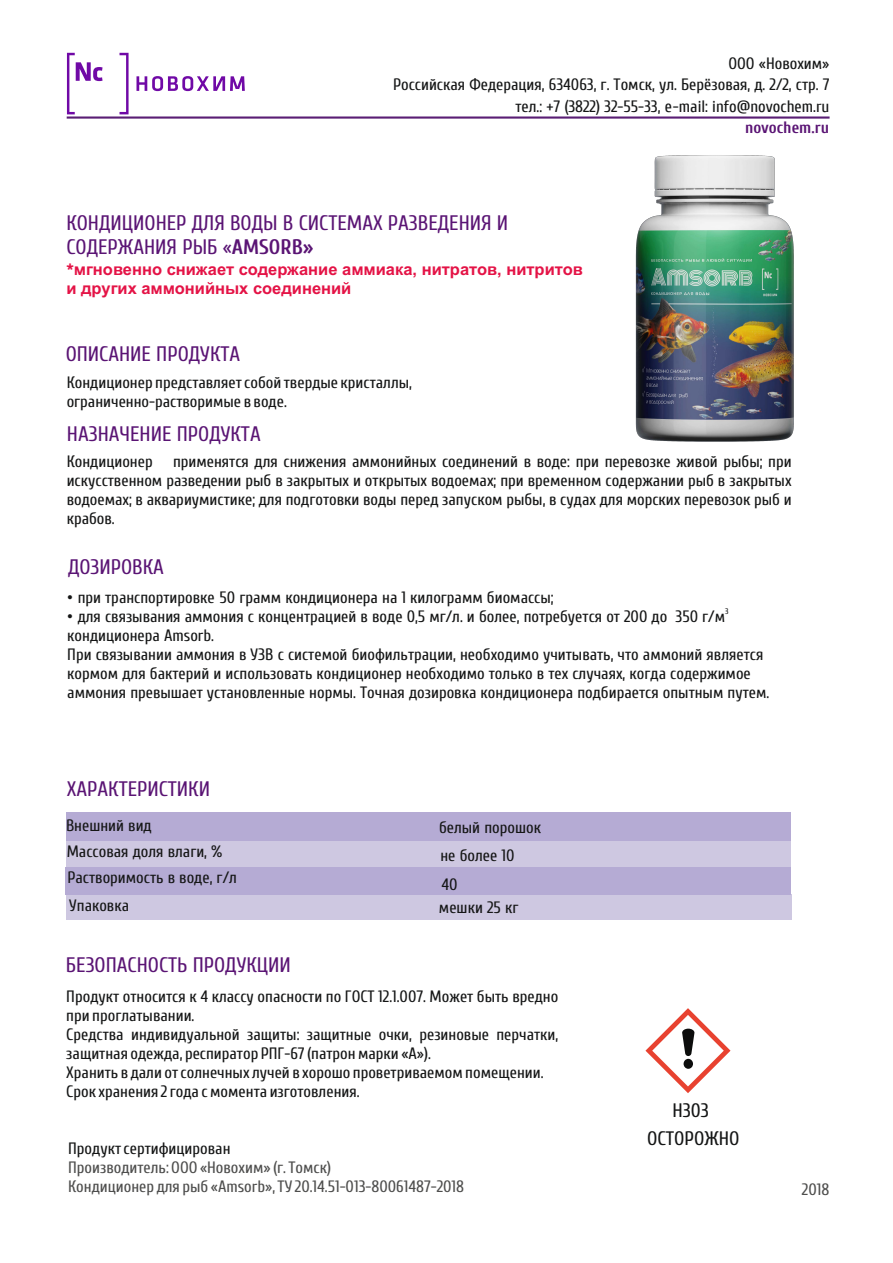
<style>
.page{position:relative;width:893px;height:1263px;background:#fff}
.page>*{position:absolute;margin:0;border:0;box-sizing:border-box;transform-origin:0 0}
.t1{font:21px/24.3px "Cuprum";color:#5a1474}
.t2{font:19.5px/27.9px "Cuprum";color:#151616;text-align:center}
.t3{font:16.5px/18.9px "Cuprum";color:#151616}
.t4{font:16.5px/18.9px "Cuprum";color:#4e4e4d}
.t5{font:700 16.5px/19.2px "Arial";color:#e41346}
.t6{font:700 16.5px "Cuprum";color:#5a1474}
.t7{font:8.25px "Cuprum";color:#151616}
.s1{font-weight:700}
.s2{font-family:"Cuprum"}
.s3{font-family:"Arial"}
</style>
<div class="page">
<hr style="left:67px;top:116px;width:763px;height:3px;background:#5a1e74">
<div style="left:66px;top:812px;width:725px;height:37px;background:#b5abd4"></div>
<div style="left:66px;top:841px;width:725px;height:26px;background:#cec8e1"></div>
<div style="left:66px;top:894px;width:726px;height:25px;background:#cec8e1"></div>
<div style="left:66px;top:867px;width:725px;height:27px;background:#b5abd4"></div>
<svg style="left:645px;top:1008px;width:85px;height:85px"></svg>
<svg style="left:136px;top:76px;width:109px;height:15px"></svg>
<svg style="left:67px;top:53px;width:36px;height:61px"></svg>
<svg style="left:120px;top:53px;width:9px;height:61px"></svg>
<img style="left:565px;top:116px;width:265px;height:326px">
<p class="t3" style="left:393px;top:53px;width:438px;line-height:21.6px;text-align:right">ООО «Новохим»<br>Российская Федерация, 634063, г. Томск, ул. Берёзовая, д. 2/2, стр. 7 тел.: +7 (3822) 32-55-33, e-mail: info@novochem.ru</p>
<p class="t6" style="left:745px;top:118px;width:85px">novochem.ru</p>
<p class="t1" style="left:66px;top:211px;width:443px">КОНДИЦИОНЕР ДЛЯ ВОДЫ В СИСТЕМАХ РАЗВЕДЕНИЯ И<br>СОДЕРЖАНИЯ РЫБ «<span class="s1">AMSORB»</span></p>
<p class="t5" style="left:66px;top:261px;width:518px"><span class="s2">*</span>мгновенно снижает содержание аммиака, нитратов, нитритов и других аммонийных соединений</p>
<p class="t1" style="left:66px;top:343px;width:176px">ОПИСАНИЕ ПРОДУКТА</p>
<p class="t3" style="left:67px;top:373px;width:347px">Кондиционер представляет собой твердые кристаллы,</p>
<p class="t3" style="left:67px;top:392px;width:222px">ограниченно-растворимые в воде.</p>
<p class="t1" style="left:67px;top:422px;width:195px">НАЗНАЧЕНИЕ ПРОДУКТА</p>
<p class="t3" style="left:67px;top:453px;width:726px;text-align:justify">Кондиционер применятся для снижения аммонийных соединений в воде: при перевозке живой рыбы; при искусственном разведении рыб в закрытых и открытых водоемах; при временном содержании рыб в закрытых водоемах; в аквариумистике; для подготовки воды перед запуском рыбы, в судах для морских перевозок рыб и крабов.</p>
<p class="t1" style="left:68px;top:556px;width:97px">ДОЗИРОВКА</p>
<p class="t3" style="left:67px;top:588px;width:488px"><span class="s3">•</span> при транспортировке 50 грамм кондиционера на 1 килограмм биомассы;</p>
<p class="t7" style="left:725px;top:607px;width:5px">3</p>
<p class="t3" style="left:67px;top:608px;width:703px"><span class="s3">•</span> для связывания аммония с концентрацией в воде 0,5 мг/л. и более, потребуется от 200 до 350 г/м кондиционера Amsorb.<br>При связывании аммония в УЗВ с системой биофильтрации, необходимо учитывать, что аммоний является кормом для бактерий и использовать кондиционер необходимо только в тех случаях, когда содержимое аммония превышает установленные нормы. Точная дозировка кондиционера подбирается опытным путем.</p>
<p class="t1" style="left:67px;top:777px;width:145px">ХАРАКТЕРИСТИКИ</p>
<p class="t3" style="left:66px;top:816px;width:87px">Внешний вид</p>
<p class="t3" style="left:439px;top:818px;width:103px">белый порошок</p>
<p class="t3" style="left:67px;top:842px;width:157px">Массовая доля влаги, %</p>
<p class="t3" style="left:440px;top:846px;width:76px">не более 10</p>
<p class="t3" style="left:67px;top:868px;width:171px">Растворимость в воде, г/л</p>
<p class="t3" style="left:441px;top:875px;width:18px">40</p>
<p class="t3" style="left:69px;top:896px;width:61px">Упаковка</p>
<p class="t3" style="left:439px;top:899px;width:81px">мешки 25 кг</p>
<p class="t1" style="left:66px;top:953px;width:226px">БЕЗОПАСНОСТЬ ПРОДУКЦИИ</p>
<p class="t3" style="left:66px;top:987px;width:493px">Продукт относится к 4 классу опасности по ГОСТ 12.1.007. Может быть вредно при проглатывании.</p>
<p class="t3" style="left:66px;top:1025px;width:493px">Средства индивидуальной защиты: защитные очки, резиновые перчатки, защитная одежда, респиратор РПГ-67 (патрон марки «А»).</p>
<p class="t3" style="left:66px;top:1082px;width:295px">Срок хранения 2 года с момента изготовления.</p>
<p class="t3" style="left:66px;top:1063px;width:479px">Хранить в дали от солнечных лучей в хорошо проветриваемом помещении.</p>
<p class="t3" style="left:68px;top:1139px;width:164px">Продукт сертифицирован</p>
<p class="t4" style="left:68px;top:1158px;width:397px">Производитель: ООО «Новохим» (г. Томск)<br>Кондиционер для рыб «Amsorb», ТУ 20.14.51-013-80061487-2018</p>
<p class="t2" style="left:647px;top:1097px;width:94px">H303<br>ОСТОРОЖНО</p>
<p class="t4" style="left:802px;top:1180px;width:29px">2018</p>
</div>
